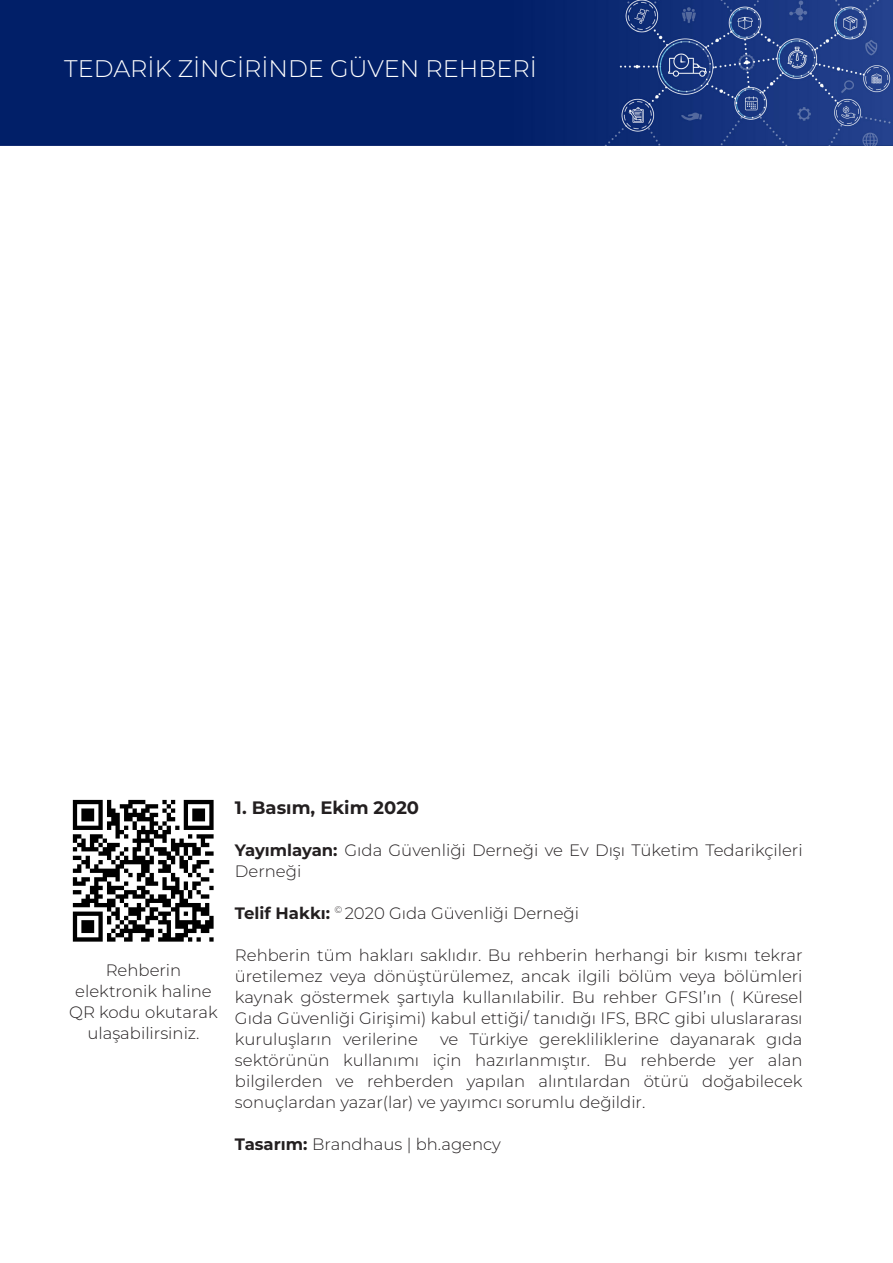
<style>
.page{position:relative;width:893px;height:1263px;background:#fff}
.page>*{position:absolute;margin:0;border:0;box-sizing:border-box;transform-origin:0 0}
.t1{font:300 24px "Montserrat";color:#fff}
.t2{font:700 18px "Montserrat";color:#231f20}
.t3{font:300 16.5px/21px "Montserrat";color:#231f20;text-align:justify}
.s1{font-weight:700}
</style>
<div class="page">
<img style="left:0;top:0;width:893px;height:146px">
<img style="left:72px;top:799px;width:142px;height:143px">
<h1 class="t1" style="left:64px;top:52px;width:474px">TEDARİK ZİNCİRİNDE GÜVEN REHBERİ</h1>
<p class="t3" style="left:69px;top:959px;width:150px;text-align:center">Rehberin elektronik haline<br>QR kodu okutarak ulaşabilirsiniz.</p>
<p class="t2" style="left:235px;top:794px;width:186px">1. Basım, Ekim 2020</p>
<p class="t3" style="left:235px;top:839px;width:569px"><span class="s1">Yayımlayan:</span> Gıda Güvenliği Derneği ve Ev Dışı Tüketim Tedarikçileri<br>Derneği</p>
<p class="t3" style="left:235px;top:902px;width:346px"><span class="s1">Telif Hakkı:</span> <sup>©</sup> 2020 Gıda Güvenliği Derneği</p>
<p class="t3" style="left:235px;top:944px;width:569px">Rehberin tüm hakları saklıdır. Bu rehberin herhangi bir kısmı tekrar üretilemez veya dönüştürülemez, ancak ilgili bölüm veya bölümleri kaynak göstermek şartıyla kullanılabilir. Bu rehber GFSI’ın ( Küresel Gıda Güvenliği Girişimi) kabul ettiği/ tanıdığı IFS, BRC gibi uluslararası kuruluşların verilerine</p>
<p class="t3" style="left:235px;top:1028px;width:569px;text-indent:205px">ve Türkiye gerekliliklerine dayanarak gıda sektörünün kullanımı için hazırlanmıştır. Bu rehberde yer alan bilgilerden ve rehberden yapılan alıntılardan ötürü doğabilecek sonuçlardan yazar(lar) ve yayımcı sorumlu değildir.</p>
<p class="t3" style="left:235px;top:1133px;width:268px"><span class="s1">Tasarım:</span> Brandhaus | bh.agency</p>
</div>
